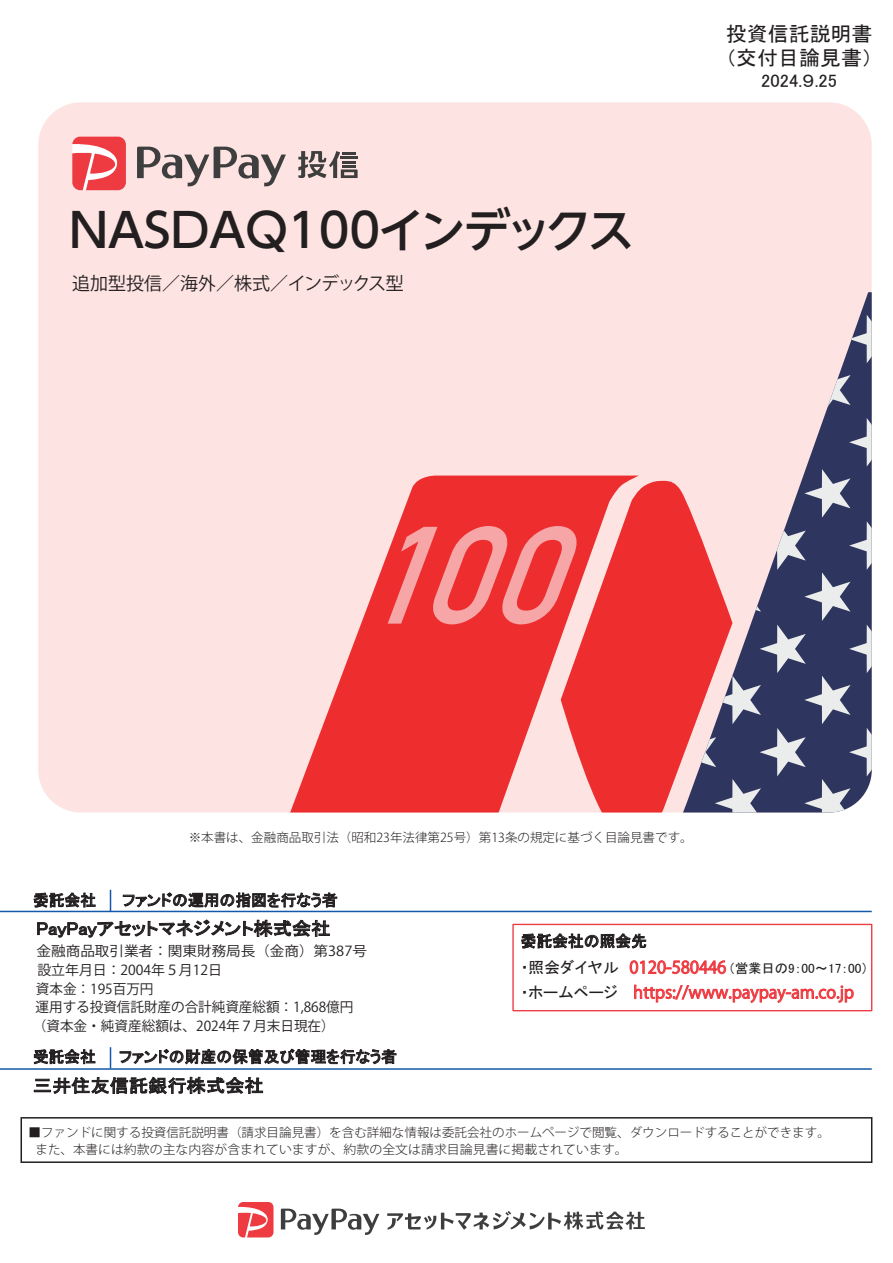
<style>
.page{position:relative;width:893px;height:1263px;background:#fff}
.page>*{position:absolute;margin:0;border:0;box-sizing:border-box;transform-origin:0 0}
.t1{font:500 46.8px "UD Shin Go NT Pro";color:#231f20}
.t2{font:20.4px/24.5px "MS P Gothic";color:#231f20}
.t3{font:18px "MS P Gothic";color:#231f20;scale:1.07 1}
.t4{font:18px "Koz Go Pro";letter-spacing:-.01em;color:#231f20}
.t5{font:18px "MS P Gothic";color:#231f20}
.t6{font:16.5px "Koz Go Pro";color:#ee3a41}
.t7{font:15.75px "MS P Gothic";letter-spacing:.005em;color:#231f20}
.t8{font:13.8px/18.9px "Koz Go Pro";color:#231f20}
.t9{font:13.8px "Koz Go Pro";color:#231f20;scale:1.06 1}
.t10{font:13.35px "MS P Gothic";color:#231f20}
.t11{font:300 12.45px/17px "Koz Go Pro";color:#231f20}
.s1{font-size:15.75px}
.s2{font-family:"Koz Go Pro";font-size:16.5px;color:#ee3a41}
.s3{font-family:"MS P Gothic";font-size:15.75px;color:#231f20}
</style>
<div class="page">
<div style="left:38px;top:102px;width:834px;height:710px;background:#fde3e2"></div>
<div style="left:683px;top:292px;width:189px;height:23px;background:#fde3e2"></div>
<svg style="left:683px;top:315px;width:189px;height:497px"></svg>
<svg style="left:211px;top:476px;width:428px;height:336px;fill:#fde3e2"></svg>
<svg style="left:561px;top:481px;width:171px;height:331px;fill:#ee2d2f"></svg>
<svg style="left:388px;top:526px;width:189px;height:98px"></svg>
<svg style="left:137px;top:147px;width:149px;height:39px"></svg>
<svg style="left:72px;top:137px;width:54px;height:53px"></svg>
<svg style="left:298px;top:151px;width:60px;height:27px"></svg>
<svg style="left:521px;top:933px;width:205px;height:41px"></svg>
<svg style="left:634px;top:985px;width:220px;height:18px"></svg>
<svg style="left:34px;top:1049px;width:61px;height:16px"></svg>
<svg style="left:120px;top:1049px;width:276px;height:15px"></svg>
<svg style="left:34px;top:1077px;width:229px;height:18px"></svg>
<div style="left:21px;top:1117px;width:851px;height:46px;border:2px solid #231f20"></div>
<hr style="left:0;top:911px;width:872px;height:1px;background:#1359a9">
<svg style="left:33px;top:890px;width:304px;height:48px"></svg>
<svg style="left:110px;top:1047px;width:1px;height:21px"></svg>
<hr style="left:0;top:1068px;width:872px;height:2px;background:#1359a9">
<div style="left:512px;top:924px;width:360px;height:87px;border:1px solid #ee3a41"></div>
<svg style="left:281px;top:1208px;width:98px;height:27px"></svg>
<svg style="left:238px;top:1202px;width:35px;height:35px"></svg>
<svg style="left:387px;top:1211px;width:258px;height:19px"></svg>
<h1 class="t1" style="left:69px;top:192px;width:567px">NASDAQ100インデックス</h1>
<h3 class="t4" style="left:72px;top:272px;width:333px">追加型投信／海外／株式／インデックス型</h3>
<h2 class="t2" style="left:726px;top:21px;width:148px">投資信託説明書（交付目論見書）</h2>
<h3 class="t5" style="left:761px;top:71px;width:77px">2024.９.25</h3>
<p class="t11" style="left:189px;top:829px;width:505px">※本書は、金融商品取引法（昭和23年法律第25号）第13条の規定に基づく目論見書です。</p>
<p class="t7" style="left:33px;top:892px;width:65px">委託会社</p>
<p class="t7" style="left:123px;top:892px;width:217px">ファンドの運用の指図を行なう者</p>
<h3 class="t3" style="left:36px;top:919px;width:276px">PayPayアセットマネジメント株式会社</h3>
<p class="t9" style="left:36px;top:942px;width:313px">金融商品取引業者：関東財務局長（金商）第387号</p>
<p class="t8" style="left:36px;top:960px;width:188px">設立年月日：2004年５月12日資本金：195百万円</p>
<p class="t8" style="left:33px;top:1017px;width:303px">（資本金・純資産総額は、2024年７月末日現在）</p>
<p class="t8" style="left:35px;top:998px;width:319px">運用する投資信託財産の合計純資産総額：1,868億円</p>
<p class="t7" style="left:33px;top:1049px;width:65px">受託会社</p>
<p class="t7" style="left:119px;top:1049px;width:279px">ファンドの財産の保管及び管理を行なう者</p>
<h3 class="t3" style="left:33px;top:1076px;width:217px">三井住友信託銀行株式会社</h3>
<p class="t7" style="left:521px;top:933px;width:128px">委託会社の照会先</p>
<p class="t10" style="left:521px;top:961px;width:349px"><span class="s1">・照会ダイヤル</span> <span class="s2">0120-580446</span> （営業日の9：00～17：00）</p>
<h3 class="t6" style="left:521px;top:982px;width:335px"><span class="s3">・ホームページ</span> https://www.paypay-am.co.jp</h3>
<p class="t11" style="left:36px;top:1124px;width:796px;text-indent:-7px">■ファンドに関する投資信託説明書（請求目論見書）を含む詳細な情報は委託会社のホームページで閲覧、ダウンロードすることができます。また、本書には約款の主な内容が含まれていますが、約款の全文は請求目論見書に掲載されています。</p>
</div>
